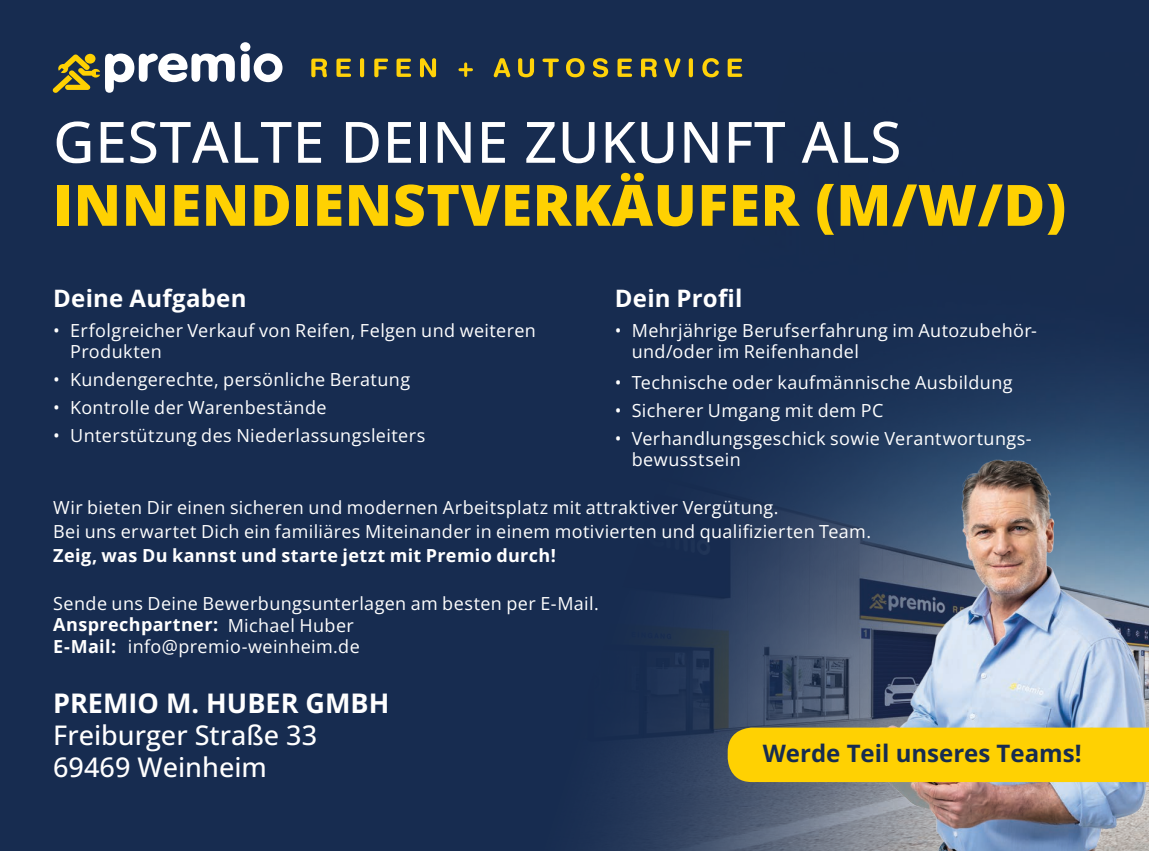
<style>
.page{position:relative;width:1149px;height:851px;background:#fff}
.page>*{position:absolute;margin:0;border:0;box-sizing:border-box;transform-origin:0 0}
.t1{font:800 57px "Open Sans";letter-spacing:.01em;color:#ffd102}
.t2{font:500 57px "Open Sans";letter-spacing:.01em;color:#fff}
.t3{font:500 27px/32.4px "Open Sans";color:#fff}
.t4{font:700 27px "Open Sans";color:#fff}
.t5{font:700 24px "Open Sans";letter-spacing:.01em;color:#fff}
.t6{font:700 24px "Open Sans";color:#172c50}
.t7{font:18px/21px "Open Sans";letter-spacing:.02em;color:#fff}
.t8{font:700 18px/21.6px "Open Sans";letter-spacing:.02em;color:#fff}
</style>
<div class="page">
<div style="left:0;top:0;width:1148px;height:850px;background:#172c50"></div>
<img style="left:534px;top:58px;width:235px;height:792px">
<svg style="left:53px;top:42px;width:229px;height:51px"></svg>
<svg style="left:311px;top:59px;width:16px;height:18px"></svg>
<svg style="left:336px;top:59px;width:15px;height:18px"></svg>
<svg style="left:360px;top:58px;width:4px;height:19px"></svg>
<svg style="left:374px;top:59px;width:14px;height:18px"></svg>
<svg style="left:396px;top:59px;width:15px;height:18px"></svg>
<svg style="left:420px;top:58px;width:16px;height:19px"></svg>
<svg style="left:458px;top:62px;width:15px;height:15px"></svg>
<svg style="left:493px;top:58px;width:17px;height:19px"></svg>
<svg style="left:518px;top:58px;width:16px;height:19px"></svg>
<svg style="left:542px;top:59px;width:16px;height:18px"></svg>
<svg style="left:566px;top:58px;width:18px;height:19px"></svg>
<svg style="left:592px;top:58px;width:16px;height:19px"></svg>
<svg style="left:617px;top:59px;width:15px;height:18px"></svg>
<svg style="left:641px;top:59px;width:15px;height:18px"></svg>
<svg style="left:664px;top:58px;width:16px;height:19px"></svg>
<svg style="left:688px;top:58px;width:4px;height:19px"></svg>
<svg style="left:702px;top:58px;width:16px;height:19px"></svg>
<svg style="left:727px;top:59px;width:15px;height:18px"></svg>
<img style="left:769px;top:374px;width:379px;height:476px">
<div style="left:727px;top:727px;width:421px;height:55px;background:#ffd102"></div>
<h1 class="t2" style="left:53px;top:103px;width:849px">GESTALTE DEINE ZUKUNFT ALS</h1>
<h1 class="t1" style="left:53px;top:162px;width:1014px">INNENDIENSTVERKÄUFER (M/W/D)</h1>
<h3 class="t5" style="left:614px;top:281px;width:129px">Dein Profil</h3>
<p class="t7" style="left:631px;top:320px;width:406px;text-indent:-17px">• Mehrjährige Berufserfahrung im Autozubehör&shy;und/oder im Reifenhandel</p>
<p class="t7" style="left:614px;top:371px;width:399px">• Technische oder kaufmännische Ausbildung</p>
<p class="t7" style="left:614px;top:399px;width:270px">• Sicherer Umgang mit dem PC</p>
<p class="t7" style="left:631px;top:427px;width:401px;text-indent:-17px">• Verhandlungsgeschick sowie Verantwortungs&shy;bewusstsein</p>
<p class="t7" style="left:53px;top:495px;width:819px;line-height:24px">Wir bieten Dir einen sicheren und modernen Arbeitsplatz mit attraktiver Vergütung.<br>Bei uns erwartet Dich ein familiäres Miteinander in einem motivierten und qualifizierten Team.</p>
<p class="t8" style="left:53px;top:544px;width:504px">Zeig, was Du kannst und starte jetzt mit Premio durch!</p>
<p class="t7" style="left:53px;top:592px;width:547px">Sende uns Deine Bewerbungsunterlagen am besten per E-Mail.</p>
<p class="t8" style="left:53px;top:613px;width:166px">Ansprechpartner:<br>E-Mail:</p>
<h3 class="t5" style="left:53px;top:281px;width:195px">Deine Aufgaben</h3>
<p class="t7" style="left:70px;top:320px;width:467px;text-indent:-17px">• Erfolgreicher Verkauf von Reifen, Felgen und weiteren<br>Produkten</p>
<p class="t7" style="left:53px;top:368px;width:358px">• Kundengerechte, persönliche Beratung</p>
<p class="t7" style="left:53px;top:396px;width:275px">• Kontrolle der Warenbestände</p>
<p class="t7" style="left:53px;top:424px;width:373px">• Unterstützung des Niederlassungsleiters</p>
<p class="t7" style="left:227px;top:614px;width:128px">Michael Huber</p>
<p class="t7" style="left:128px;top:635px;width:233px">info@premio-weinheim.de</p>
<h2 class="t4" style="left:53px;top:683px;width:337px">PREMIO M. HUBER GMBH</h2>
<h2 class="t3" style="left:53px;top:718px;width:265px">Freiburger Straße 33<br>69469 Weinheim</h2>
<h3 class="t6" style="left:762px;top:735px;width:320px">Werde Teil unseres Teams!</h3>
</div>
